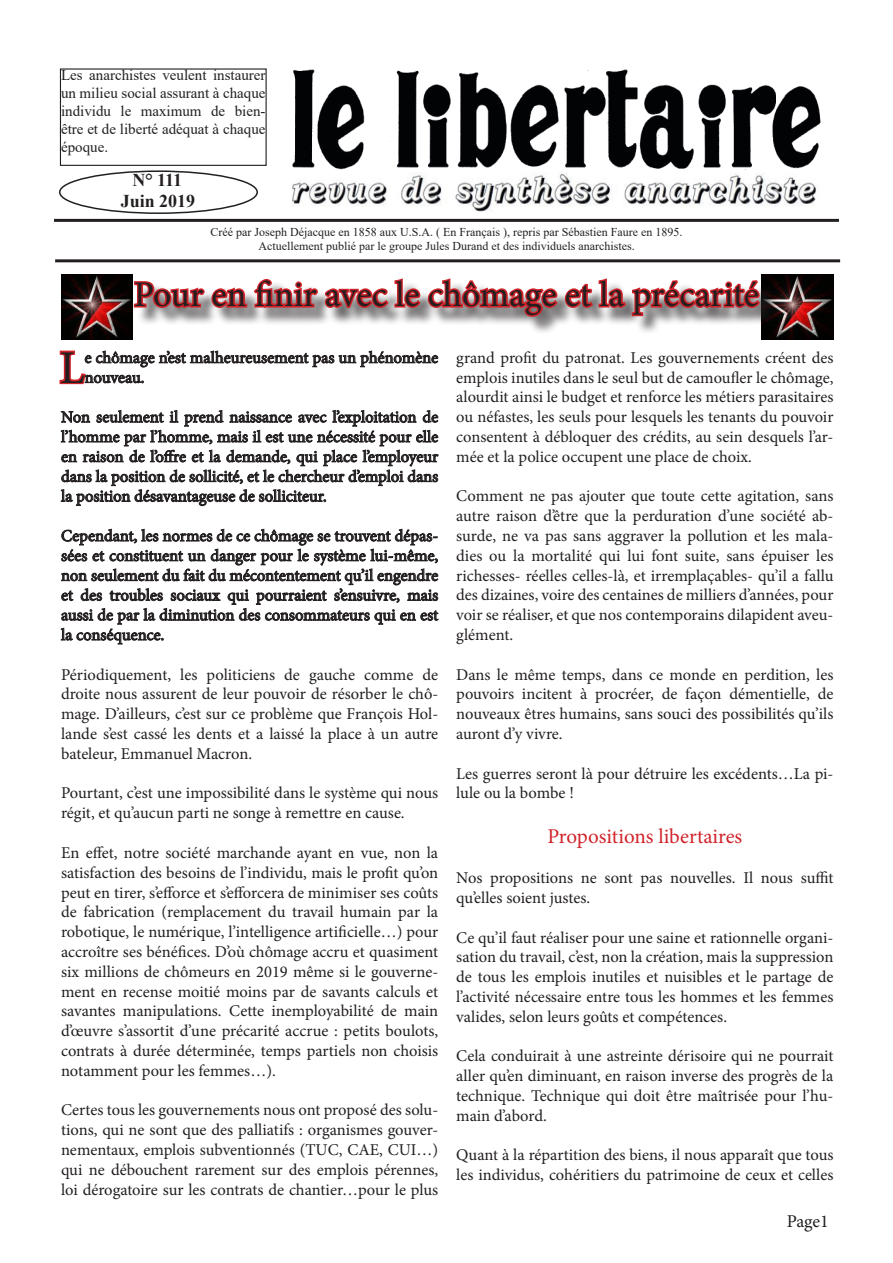
<style>
.page{position:relative;width:893px;height:1263px;background:#fff}
.page>*{position:absolute;margin:0;border:0;box-sizing:border-box;transform-origin:0 0}
.t1{font:46.95px "Minion Pro";color:#231f20}
.t2{font:36px "Minion Pro";letter-spacing:-.005em;color:#231f20}
.t3{font:21px "Minion Pro";color:#d1232a}
.t4{font:700 18px "Times New Roman";color:#231f20}
.t5{font:18px "Minion Pro";letter-spacing:-.005em;color:#231f20}
.t6{font:16.5px/19.8px "Minion Pro";color:#231f20;text-align:justify}
.t7{font:15px/18px "Times New Roman";color:#231f20;text-align:justify}
.t8{font:12px "Times New Roman";color:#231f20}
</style>
<div class="page">
<div style="left:59px;top:170px;width:199px;height:44px;border:2px solid #231f20;border-radius:50%"></div>
<div style="left:60px;top:68px;width:207px;height:98px;border:1px solid #231f20"></div>
<hr style="left:54px;top:219px;width:785px;height:3px;background:#231f20">
<hr style="left:55px;top:259px;width:785px;height:3px;background:#231f20">
<img style="left:292px;top:69px;width:529px;height:143px">
<img style="left:762px;top:275px;width:71px;height:64px">
<img style="left:61px;top:275px;width:72px;height:64px">
<div style="left:137px;top:281px;width:641px;height:54px;background:#231f20;opacity:.75"></div>
<svg style="left:132px;top:276px;width:630px;height:42px"></svg>
<svg style="left:59px;top:350px;width:380px;height:35px"></svg>
<svg style="left:61px;top:410px;width:378px;height:96px"></svg>
<svg style="left:61px;top:528px;width:378px;height:117px"></svg>
<p class="t7" style="left:61px;top:65px;width:206px">Les anarchistes veulent instaurer un milieu social assurant à chaque individu le maximum de bien&shy;être et de liberté adéquat à chaque époque.</p>
<p class="t4" style="left:132px;top:167px;width:51px">N° 111</p>
<p class="t4" style="left:121px;top:188px;width:76px">Juin 2019</p>
<p class="t8" style="left:211px;top:223px;width:473px">Créé par Joseph Déjacque en 1858 aux U.S.A. ( En Français ), repris par Sébastien Faure en 1895.</p>
<p class="t8" style="left:258px;top:238px;width:378px">Actuellement publié par le groupe Jules Durand et des individuels anarchistes.</p>
<p class="t2" style="left:134px;top:270px;width:627px">Pour en finir avec le chômage et la précarité</p>
<p class="t1" style="left:59px;top:336px;width:27px">L</p>
<p class="t6" style="left:85px;top:348px;width:355px">e chômage n’est malheureusement pas un phénomène nouveau.</p>
<p class="t6" style="left:61px;top:407px;width:379px">Non seulement il prend naissance avec l’exploitation de l’homme par l’homme, mais il est une nécessité pour elle en raison de l’offre et la demande, qui place l’employeur dans la position de sollicité, et le chercheur d’emploi dans la position désavantageuse de solliciteur.</p>
<p class="t6" style="left:61px;top:526px;width:379px">Cependant, les normes de ce chômage se trouvent dépas&shy;sées et constituent un danger pour le système lui-même, non seulement du fait du mécontentement qu’il engendre et des troubles sociaux qui pourraient s’ensuivre, mais aussi de par la diminution des consommateurs qui en est la conséquence.</p>
<p class="t6" style="left:61px;top:664px;width:379px">Périodiquement, les politiciens de gauche comme de droite nous assurent de leur pouvoir de résorber le chô&shy;mage. D’ailleurs, c’est sur ce problème que François Hol&shy;lande s’est cassé les dents et a laissé la place à un autre bateleur, Emmanuel Macron.</p>
<p class="t6" style="left:61px;top:783px;width:379px">Pourtant, c’est une impossibilité dans le système qui nous régit, et qu’aucun parti ne songe à remettre en cause.</p>
<p class="t6" style="left:61px;top:843px;width:379px">En effet, notre société marchande ayant en vue, non la satisfaction des besoins de l’individu, mais le profit qu’on peut en tirer, s’efforce et s’efforcera de minimiser ses coûts de fabrication (remplacement du travail humain par la robotique, le numérique, l’intelligence artificielle…) pour accroître ses bénéfices. D’où chômage accru et quasiment six millions de chômeurs en 2019 même si le gouverne&shy;ment en recense moitié moins par de savants calculs et savantes manipulations. Cette inemployabilité de main d’œuvre s’assortit d’une précarité accrue : petits boulots, contrats à durée déterminée, temps partiels non choisis notamment pour les femmes…).</p>
<p class="t6" style="left:61px;top:1100px;width:379px">Certes tous les gouvernements nous ont proposé des solu&shy;tions, qui ne sont que des palliatifs : organismes gouver&shy;nementaux, emplois subventionnés (TUC, CAE, CUI…) qui ne débouchent rarement sur des emplois pérennes, loi dérogatoire sur les contrats de chantier…pour le plus</p>
<p class="t6" style="left:456px;top:348px;width:379px">grand profit du patronat. Les gouvernements créent des emplois inutiles dans le seul but de camoufler le chômage, alourdit ainsi le budget et renforce les métiers parasitaires ou néfastes, les seuls pour lesquels les tenants du pouvoir consentent à débloquer des crédits, au sein desquels l’ar&shy;mée et la police occupent une place de choix.</p>
<p class="t6" style="left:456px;top:486px;width:379px">Comment ne pas ajouter que toute cette agitation, sans autre raison d’être que la perduration d’une société ab&shy;surde, ne va pas sans aggraver la pollution et les mala&shy;dies ou la mortalité qui lui font suite, sans épuiser les richesses- réelles celles-là, et irremplaçables- qu’il a fallu des dizaines, voire des centaines de milliers d’années, pour voir se réaliser, et que nos contemporains dilapident aveu&shy;glément.</p>
<p class="t6" style="left:456px;top:664px;width:379px">Dans le même temps, dans ce monde en perdition, les pouvoirs incitent à procréer, de façon démentielle, de nouveaux êtres humains, sans souci des possibilités qu’ils auront d’y vivre.</p>
<p class="t6" style="left:456px;top:763px;width:379px">Les guerres seront là pour détruire les excédents…La pi&shy;lule ou la bombe !</p>
<p class="t3" style="left:547px;top:823px;width:196px">Propositions libertaires</p>
<p class="t6" style="left:456px;top:868px;width:379px">Nos propositions ne sont pas nouvelles. Il nous suffit qu’elles soient justes.</p>
<p class="t6" style="left:456px;top:927px;width:379px">Ce qu’il faut réaliser pour une saine et rationnelle organi&shy;sation du travail, c’est, non la création, mais la suppression de tous les emplois inutiles et nuisibles et le partage de l’activité nécessaire entre tous les hommes et les femmes valides, selon leurs goûts et compétences.</p>
<p class="t6" style="left:456px;top:1046px;width:379px">Cela conduirait à une astreinte dérisoire qui ne pourrait aller qu’en diminuant, en raison inverse des progrès de la technique. Technique qui doit être maîtrisée pour l’hu&shy;main d’abord.</p>
<p class="t6" style="left:456px;top:1145px;width:379px">Quant à la répartition des biens, il nous apparaît que tous les individus, cohéritiers du patrimoine de ceux et celles</p>
<p class="t5" style="left:787px;top:1209px;width:44px">Page1</p>
</div>
